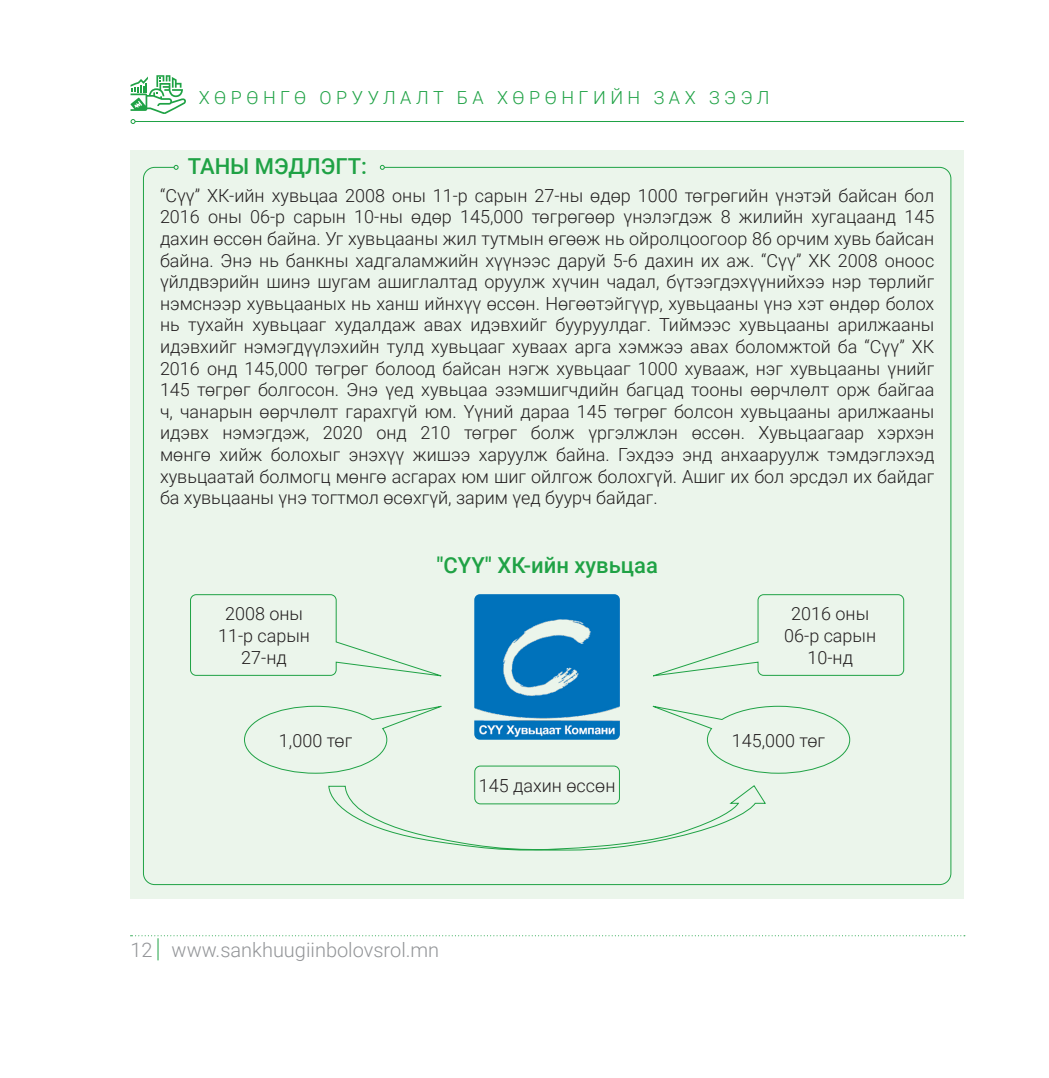
<style>
.page{position:relative;width:1049px;height:1078px;background:#fff}
.page>*{position:absolute;margin:0;border:0;box-sizing:border-box;transform-origin:0 0}
.t1{font:500 22px "Roboto";color:#1fa245}
.t2{font:300 20px "Roboto";color:#939598}
.t3{font:300 18px/21.6px "Roboto";color:#231f20;text-align:center}
.t4{font:300 18px "Roboto";letter-spacing:.25em;color:#1fa245}
</style>
<div class="page">
<hr style="left:135px;top:121px;width:829px;height:1px;background:#1fa245">
<svg style="left:131px;top:935px;width:834px;height:25px"></svg>
<svg style="left:130px;top:75px;width:56px;height:49px"></svg>
<div style="left:130px;top:150px;width:834px;height:749px;background:#ebf5eb"></div>
<svg style="left:174px;top:165px;width:5px;height:5px"></svg>
<svg style="left:380px;top:165px;width:5px;height:5px"></svg>
<img style="left:474px;top:594px;width:146px;height:145px">
<svg style="left:190px;top:594px;width:252px;height:83px"></svg>
<svg style="left:653px;top:594px;width:252px;height:83px"></svg>
<svg style="left:244px;top:705px;width:198px;height:69px"></svg>
<svg style="left:652px;top:705px;width:199px;height:69px"></svg>
<div style="left:474px;top:765px;width:146px;height:39px;border:1px solid #1fa245;border-radius:6px"></div>
<svg style="left:328px;top:784px;width:438px;height:67px"></svg>
<p class="t4" style="left:199px;top:85px;width:572px">ХӨРӨНГӨ ОРУУЛАЛТ БА ХӨРӨНГИЙН ЗАХ ЗЭЭЛ</p>
<p class="t1" style="left:188px;top:151px;width:180px">ТАНЫ МЭДЛЭГТ:</p>
<p class="t3" style="left:160px;top:184px;width:776px;text-align:justify">“Сүү” ХК-ийн хувьцаа 2008 оны 11-р сарын 27-ны өдөр 1000 төгрөгийн үнэтэй байсан бол 2016 оны 06-р сарын 10-ны өдөр 145,000 төгрөгөөр үнэлэгдэж 8 жилийн хугацаанд 145 дахин өссөн байна. Уг хувьцааны жил тутмын өгөөж нь ойролцоогоор 86 орчим хувь байсан байна. Энэ нь банкны хадгаламжийн хүүнээс даруй 5-6 дахин их аж. “Сүү” ХК 2008 оноос үйлдвэрийн шинэ шугам ашиглалтад оруулж хүчин чадал, бүтээгдэхүүнийхээ нэр төрлийг нэмснээр хувьцааных нь ханш ийнхүү өссөн. Нөгөөтэйгүүр, хувьцааны үнэ хэт өндөр болох нь тухайн хувьцааг худалдаж авах идэвхийг бууруулдаг. Тиймээс хувьцааны арилжааны идэвхийг нэмэгдүүлэхийн тулд хувьцааг хуваах арга хэмжээ авах боломжтой ба “Сүү” ХК 2016 онд 145,000 төгрөг болоод байсан нэгж хувьцааг 1000 хувааж, нэг хувьцааны үнийг 145 төгрөг болгосон. Энэ үед хувьцаа эзэмшигчдийн багцад тооны өөрчлөлт орж байгаа ч, чанарын өөрчлөлт гарахгүй юм. Үүний дараа 145 төгрөг болсон хувьцааны арилжааны идэвх нэмэгдэж, 2020 онд 210 төгрөг болж үргэлжлэн өссөн. Хувьцаагаар хэрхэн мөнгө хийж болохыг энэхүү жишээ харуулж байна. Гэхдээ энд анхааруулж тэмдэглэхэд хувьцаатай болмогц мөнгө асгарах юм шиг ойлгож болохгүй. Ашиг их бол эрсдэл их байдаг ба хувьцааны үнэ тогтмол өсөхгүй, зарим үед буурч байдаг.</p>
<p class="t3" style="left:218px;top:602px;width:93px">2008 оны<br>11-р сарын<br>27-нд</p>
<p class="t1" style="left:436px;top:549px;width:223px">"СҮҮ" ХК-ийн хувьцаа</p>
<p class="t3" style="left:784px;top:602px;width:93px">2016 оны<br>06-р сарын<br>10-нд</p>
<p class="t3" style="left:279px;top:728px;width:75px">1,000 төг</p>
<p class="t3" style="left:732px;top:728px;width:95px">145,000 төг</p>
<p class="t3" style="left:479px;top:773px;width:138px">145 дахин өссөн</p>
<p class="t2" style="left:131px;top:935px;width:310px">12 www.sankhuugiinbolovsrol.mn</p>
</div>
